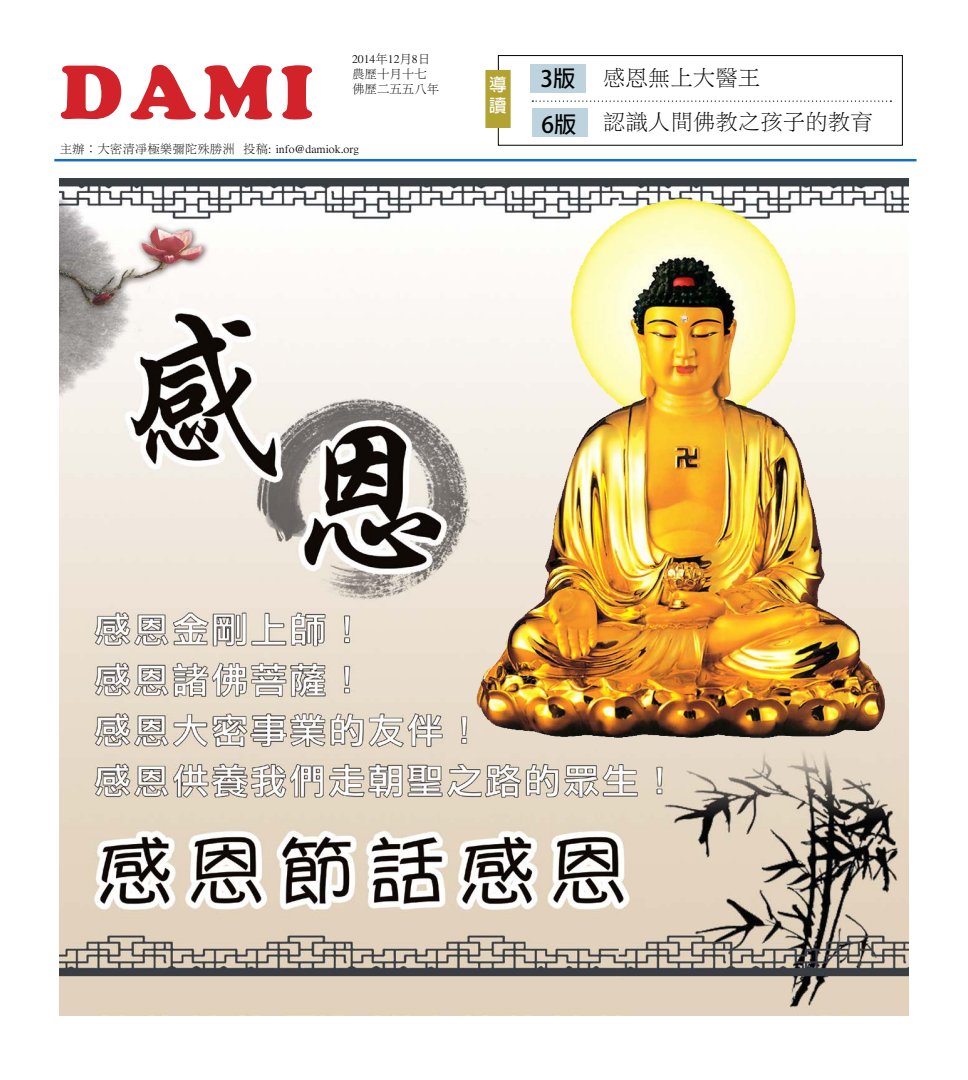
<style>
.page{position:relative;width:968px;height:1080px;background:#fff}
.page>*{position:absolute;margin:0;border:0;box-sizing:border-box;transform-origin:0 0}
.t1{font:75px "Cooper Black Std";color:#d2232a}
.t2{font:300 22.5px/44px "Li Sung";color:#000}
.t3{font:700 17.5px/21px "Adobe Fan Heiti Std";color:#fff}
.t4{font:300 12.5px/15px "Li Sung";color:#000}
.s1{font-family:"Adobe Fan Heiti Std";font-weight:700}
</style>
<div class="page">
<img style="left:60px;top:179px;width:848px;height:837px">
<div style="left:498px;top:55px;width:404px;height:91px;border:1px solid #000"></div>
<hr style="left:54px;top:159px;width:862px;height:2px;background:#136ec2">
<svg style="left:485px;top:55px;width:25px;height:88px"></svg>
<div style="left:530px;top:64px;width:56px;height:28px;background:#bdd3de"></div>
<svg style="left:532px;top:101px;width:359px;height:1px"></svg>
<div style="left:531px;top:109px;width:56px;height:28px;background:#bdd3de"></div>
<img style="left:475px;top:178px;width:421px;height:571px">
<h1 class="t1" style="left:60px;top:47px;width:255px">DAMI</h1>
<p class="t4" style="left:352px;top:52px;width:80px">2014年12月8日農歷十月十七</p>
<p class="t4" style="left:352px;top:82px;width:89px">佛歷二五五八年</p>
<h3 class="t3" style="left:489px;top:75px;width:19px">導讀</h3>
<h2 class="t2" style="left:540px;top:56px;width:334px"><span class="s1">3版</span> 感恩無上大醫王<br><span class="s1">6版</span> 認識人間佛教之孩子的教育</h2>
<p class="t4" style="left:60px;top:141px;width:301px">主辦：大密清凈極樂彌陀殊勝洲 投稿: info@damiok.org</p>
</div>
